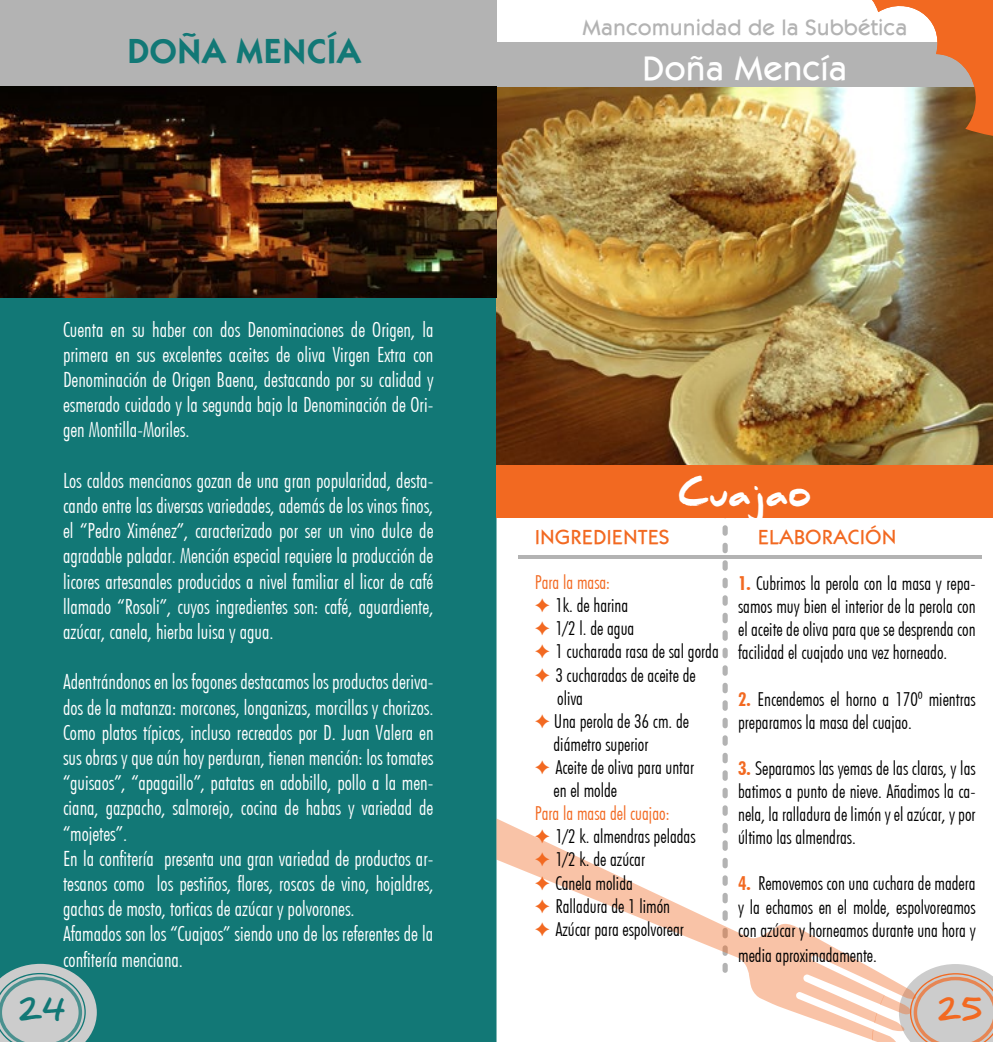
<style>
.page{position:relative;width:993px;height:1042px;background:#fff}
.page>*{position:absolute;margin:0;border:0;box-sizing:border-box;transform-origin:0 0}
.t1{font:700 35px "Kabob";color:#127876}
.t2{font:35px "Kabob";color:#fff}
.t3{font:900 35px "Daniel";color:#fff}
.t4{font:900 24.68px "Daniel";color:#127876}
.t5{font:900 24.68px "Daniel";color:#f26921}
.t6{font:22.75px "Kabob";color:#b3b3b3}
.t7{font:21px/25.2px "Futuri Condensed Light Regular SWFTE";color:#fff;text-align:justify}
.t8{font:21px "Kabob";color:#f26921}
.t9{font:19.25px/23.1px "Futuri Condensed Light Regular SWFTE";color:#000}
.t10{font:19.25px "Futuri Condensed Light Regular SWFTE";color:#f26921}
.s1{font-family:"Futuri Condensed Bold SWFTE";color:#f26921}
</style>
<div class="page">
<div style="left:0;top:298px;width:496px;height:744px;background:#127876"></div>
<svg style="left:0;top:964px;width:97px;height:78px;background:#a5baba"></svg>
<div style="left:0;top:0;width:496px;height:87px;background:#b3b3b3"></div>
<svg style="left:722px;top:518px;width:5px;height:298px"></svg>
<div style="left:496px;top:43px;width:494px;height:44px;background:#b3b3b3"></div>
<svg style="left:496px;top:818px;width:376px;height:222px"></svg>
<div style="left:496px;top:464px;width:496px;height:54px;background:#f26921"></div>
<hr style="left:517px;top:555px;width:463px;height:4px;background:#b3b3b3">
<svg style="left:872px;top:964px;width:120px;height:78px"></svg>
<img style="left:496px;top:87px;width:496px;height:378px">
<svg style="left:861px;top:0;width:131px;height:140px"></svg>
<img style="left:0;top:87px;width:496px;height:211px">
<svg style="left:535px;top:830px;width:14px;height:13px"></svg>
<svg style="left:535px;top:853px;width:14px;height:13px"></svg>
<svg style="left:535px;top:876px;width:14px;height:14px"></svg>
<svg style="left:535px;top:899px;width:14px;height:14px"></svg>
<svg style="left:535px;top:922px;width:14px;height:14px"></svg>
<h1 class="t1" style="left:127px;top:31px;width:235px">DOÑA MENCÍA</h1>
<p class="t7" style="left:63px;top:316px;width:372px">Cuenta en su haber con dos Denominaciones de Origen, la primera en sus excelentes aceites de oliva Virgen Extra con Denominación de Origen Baena, destacando por su calidad y esmerado cuidado y la segunda bajo la Denominación de Ori&shy;gen Montilla-Moriles.</p>
<p class="t7" style="left:63px;top:467px;width:372px">Los caldos mencianos gozan de una gran popularidad, desta&shy;cando entre las diversas variedades, además de los vinos finos, el “Pedro Ximénez”, caracterizado por ser un vino dulce de agradable paladar. Mención especial requiere la producción de licores artesanales producidos a nivel familiar el licor de café llamado “Rosoli”, cuyos ingredientes son: café, aguardiente, azúcar, canela, hierba luisa y agua.</p>
<p class="t7" style="left:63px;top:669px;width:372px;text-align:left">Adentrándonos en los fogones destacamos los productos deriva&shy;dos de la matanza: morcones, longanizas, morcillas y chorizos.<br>Como platos típicos, incluso recreados por D. Juan Valera en sus obras y que aún hoy perduran, tienen mención: los tomates “guisaos”, “apagaillo”, patatas en adobillo, pollo a la men&shy;ciana, gazpacho, salmorejo, cocina de habas y variedad de “mojetes”.<br>En la confitería presenta una gran variedad de productos ar&shy;tesanos como los pestiños, flores, roscos de vino, hojaldres, gachas de mosto, torticas de azúcar y polvorones.<br>Afamados son los “Cuajaos” siendo uno de los referentes de la confitería menciana.</p>
<p class="t6" style="left:582px;top:14px;width:326px">Mancomunidad de la Subbética</p>
<h1 class="t2" style="left:642px;top:48px;width:206px">Doña Mencía</h1>
<h1 class="t3" style="left:678px;top:473px;width:134px">Cuajao</h1>
<p class="t8" style="left:534px;top:525px;width:136px">INGREDIENTES</p>
<p class="t8" style="left:757px;top:525px;width:140px">ELABORACIÓN</p>
<p class="t10" style="left:534px;top:570px;width:77px">Para la masa:</p>
<p class="t9" style="left:553px;top:594px;width:167px">1k. de harina<br>1/2 l. de agua<br>1 cucharada rasa de sal gorda<br>3 cucharadas de aceite de oliva<br>Una perola de 36 cm. de diámetro superior<br>Aceite de oliva para untar<br>en el molde</p>
<p class="t10" style="left:534px;top:801px;width:136px">Para la masa del cuajao:</p>
<p class="t9" style="left:555px;top:825px;width:142px">1/2 k. almendras peladas<br>1/2 k. de azúcar<br>Canela molida<br>Ralladura de 1 limón<br>Azúcar para espolvorear</p>
<p class="t9" style="left:737px;top:571px;width:239px;text-align:justify"><span class="s1">1.</span> Cubrimos la perola con la masa y repa&shy;samos muy bien el interior de la perola con el aceite de oliva para que se desprenda con facilidad el cuajado una vez horneado.</p>
<p class="t9" style="left:737px;top:687px;width:239px"><span class="s1">2.</span> Encendemos el horno a 170º mientras preparamos la masa del cuajao.</p>
<p class="t9" style="left:737px;top:756px;width:239px;text-align:justify"><span class="s1">3.</span> Separamos las yemas de las claras, y las batimos a punto de nieve. Añadimos la ca&shy;nela, la ralladura de limón y el azúcar, y por último las almendras.</p>
<p class="t9" style="left:737px;top:872px;width:239px;text-align:justify"><span class="s1">4.</span> Removemos con una cuchara de madera y la echamos en el molde, espolvoreamos con azúcar y horneamos durante una hora y</p>
<p class="t9" style="left:737px;top:943px;width:140px">media aproximadamente.</p>
<p class="t4" style="left:19px;top:997px;width:49px">24</p>
<p class="t5" style="left:937px;top:997px;width:47px">25</p>
</div>
